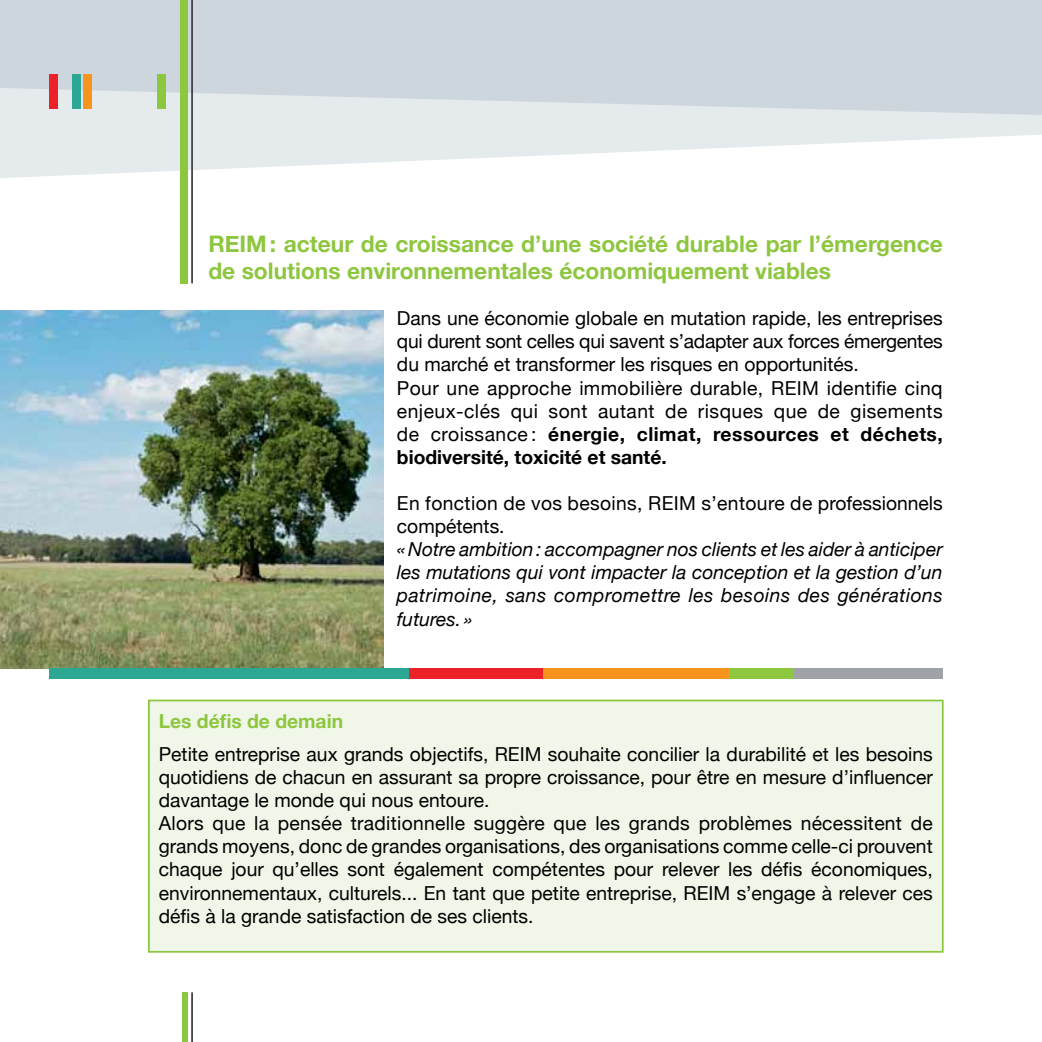
<style>
.page{position:relative;width:1042px;height:1042px;background:#fff}
.page>*{position:absolute;margin:0;border:0;box-sizing:border-box;transform-origin:0 0}
.t1{font:700 22.75px/27.3px "Helvetica Neue";color:#8dc63f}
.t2{font:19.25px/23.1px "Helvetica Neue";color:#000}
.t3{font:italic 19.25px/23.1px "Helvetica Neue";letter-spacing:.025em;color:#000;text-align:justify}
.t4{font:19.25px/23.1px "Helvetica Neue";letter-spacing:.02em;color:#000}
.t5{font:700 19.25px "Helvetica Neue";color:#8dc63f}
.s1{font-weight:700}
</style>
<div class="page">
<div style="left:148px;top:699px;width:795px;height:253px;background:#f0f7e8;border:2px solid #8dc63f"></div>
<img style="left:0;top:310px;width:383px;height:358px">
<svg style="left:0;top:143px;width:832px;height:35px;fill:#edf0f2"></svg>
<svg style="left:0;top:0;width:1042px;height:143px;background:#d3dbe0"></svg>
<div style="left:50px;top:74px;width:8px;height:34px;background:#eb2227"></div>
<div style="left:72px;top:74px;width:9px;height:34px;background:#2ca793"></div>
<div style="left:83px;top:74px;width:9px;height:34px;background:#f7941e"></div>
<div style="left:157px;top:74px;width:8px;height:34px;background:#8dc63f"></div>
<div style="left:181px;top:0;width:7px;height:283px;background:#8dc63f"></div>
<hr style="left:191px;top:0;width:2px;height:283px;background:#414042">
<div style="left:183px;top:992px;width:5px;height:50px;background:#8dc63f"></div>
<hr style="left:191px;top:992px;width:2px;height:50px;background:#414042">
<div style="left:50px;top:668px;width:387px;height:11px;background:#2ca793"></div>
<div style="left:409px;top:668px;width:134px;height:11px;background:#eb2227"></div>
<div style="left:543px;top:668px;width:186px;height:11px;background:#f7941e"></div>
<div style="left:729px;top:668px;width:65px;height:11px;background:#8dc63f"></div>
<div style="left:794px;top:668px;width:149px;height:11px;background:#9fa2a7"></div>
<p class="t1" style="left:208px;top:229px;width:736px">REIM: acteur de croissance d’une société durable par l’émergence de solutions environnementales économiquement viables</p>
<p class="t2" style="left:397px;top:306px;width:547px">Dans une économie globale en mutation rapide, les entreprises qui durent sont celles qui savent s’adapter aux forces émergentes du marché et transformer les risques en opportunités.<br>Pour une approche immobilière durable, REIM identifie cinq enjeux-clés qui sont autant de risques que de gisements de croissance : <span class="s1">énergie, climat, ressources et déchets, biodiversité, toxicité et santé.</span></p>
<p class="t4" style="left:397px;top:491px;width:547px">En fonction de vos besoins, REIM s’entoure de professionnels compétents.</p>
<p class="t3" style="left:397px;top:537px;width:547px">«Notre ambition: accompagner nos clients et les aider à anticiper les mutations qui vont impacter la conception et la gestion d’un patrimoine, sans compromettre les besoins des générations futures. »</p>
<p class="t5" style="left:159px;top:709px;width:186px">Les défis de demain</p>
<p class="t2" style="left:159px;top:742px;width:775px">Petite entreprise aux grands objectifs, REIM souhaite concilier la durabilité et les besoins quotidiens de chacun en assurant sa propre croissance, pour être en mesure d’influencer davantage le monde qui nous entoure.<br>Alors que la pensée traditionnelle suggère que les grands problèmes nécessitent de grands moyens, donc de grandes organisations, des organisations comme celle-ci prouvent chaque jour qu’elles sont également compétentes pour relever les défis économiques, environnementaux, culturels... En tant que petite entreprise, REIM s’engage à relever ces défis à la grande satisfaction de ses clients.</p>
</div>
